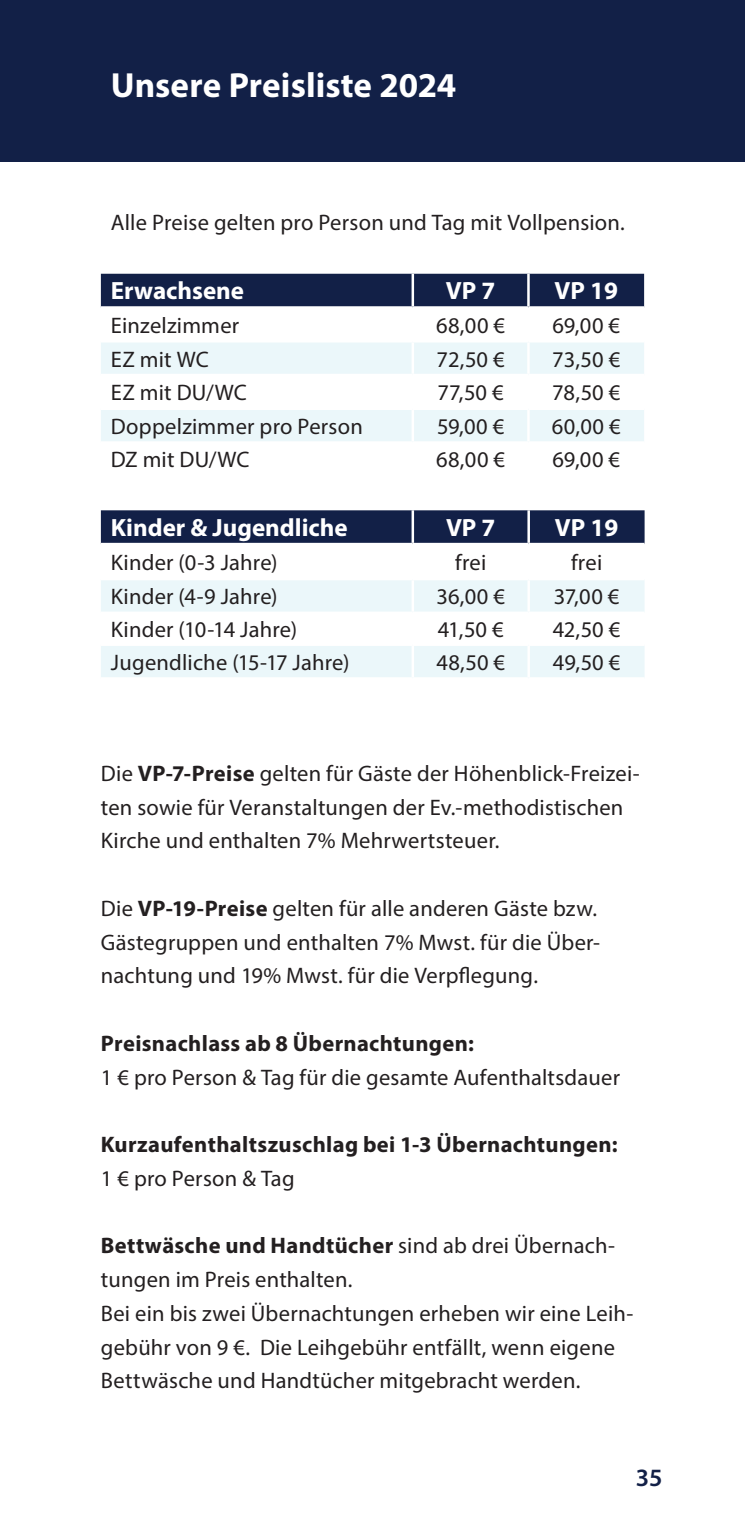
<style>
.page{position:relative;width:745px;height:1531px;background:#fff}
.page>*{position:absolute;margin:0;border:0;box-sizing:border-box;transform-origin:0 0}
.t1{font:700 35px "Myriad Pro";color:#fff}
.t2{font:700 25px "Myriad Pro";color:#fff}
.t3{font:600 25px "Myriad Pro";color:#122047}
.t4{font:22.5px/33.8px "Myriad Pro";letter-spacing:.01em;color:#231f20}
.t5{font:700 22.5px "Myriad Pro";letter-spacing:.015em;color:#231f20}
.s1{font-weight:700}
</style>
<div class="page">
<div style="left:101px;top:274px;width:542px;height:32px;background:#122047"></div>
<svg style="left:101px;top:343px;width:542px;height:98px;fill:#ebf7fa"></svg>
<hr style="left:411px;top:274px;width:3px;height:32px;background:#fff">
<hr style="left:527px;top:274px;width:2px;height:32px;background:#fff">
<hr style="left:411px;top:342px;width:3px;height:32px;background:#fff">
<hr style="left:527px;top:342px;width:2px;height:32px;background:#fff">
<hr style="left:101px;top:374px;width:311px;height:2px;background:#fff">
<hr style="left:412px;top:374px;width:116px;height:2px;background:#fff">
<hr style="left:411px;top:376px;width:3px;height:31px;background:#fff">
<hr style="left:528px;top:374px;width:115px;height:2px;background:#fff">
<hr style="left:527px;top:376px;width:2px;height:31px;background:#fff">
<hr style="left:101px;top:407px;width:311px;height:3px;background:#fff">
<hr style="left:412px;top:407px;width:116px;height:3px;background:#fff">
<hr style="left:411px;top:410px;width:3px;height:31px;background:#fff">
<hr style="left:528px;top:407px;width:115px;height:3px;background:#fff">
<hr style="left:527px;top:410px;width:2px;height:31px;background:#fff">
<div style="left:101px;top:510px;width:543px;height:33px;background:#122047"></div>
<svg style="left:101px;top:580px;width:543px;height:97px;fill:#ebf7fa"></svg>
<hr style="left:411px;top:580px;width:3px;height:31px;background:#fff">
<hr style="left:527px;top:580px;width:2px;height:31px;background:#fff">
<hr style="left:101px;top:611px;width:311px;height:3px;background:#fff">
<hr style="left:412px;top:611px;width:116px;height:3px;background:#fff">
<hr style="left:411px;top:614px;width:3px;height:29px;background:#fff">
<hr style="left:528px;top:611px;width:116px;height:3px;background:#fff">
<hr style="left:527px;top:614px;width:2px;height:29px;background:#fff">
<hr style="left:411px;top:510px;width:3px;height:33px;background:#fff">
<hr style="left:527px;top:510px;width:2px;height:33px;background:#fff">
<hr style="left:101px;top:643px;width:311px;height:3px;background:#fff">
<hr style="left:412px;top:643px;width:116px;height:3px;background:#fff">
<hr style="left:411px;top:646px;width:3px;height:31px;background:#fff">
<hr style="left:528px;top:643px;width:116px;height:3px;background:#fff">
<hr style="left:527px;top:646px;width:2px;height:31px;background:#fff">
<div style="left:0;top:0;width:744px;height:161px;background:#122047"></div>
<h1 class="t1" style="left:111px;top:63px;width:347px">Unsere Preisliste 2024</h1>
<p class="t4" style="left:111px;top:205px;width:515px">Alle Preise gelten pro Person und Tag mit Vollpension.</p>
<p class="t2" style="left:111px;top:275px;width:135px">Erwachsene</p>
<p class="t2" style="left:445px;top:275px;width:51px">VP 7</p>
<p class="t2" style="left:554px;top:275px;width:65px">VP 19</p>
<p class="t4" style="left:111px;top:308px;width:130px">Einzelzimmer</p>
<p class="t4" style="left:436px;top:308px;width:70px">68,00 €</p>
<p class="t4" style="left:552px;top:308px;width:69px">69,00 €</p>
<p class="t4" style="left:111px;top:342px;width:99px">EZ mit WC</p>
<p class="t4" style="left:436px;top:342px;width:70px">72,50 €</p>
<p class="t4" style="left:552px;top:342px;width:69px">73,50 €</p>
<p class="t4" style="left:111px;top:375px;width:137px">EZ mit DU/WC</p>
<p class="t4" style="left:437px;top:375px;width:67px">77,50 €</p>
<p class="t4" style="left:552px;top:375px;width:70px">78,50 €</p>
<p class="t4" style="left:111px;top:409px;width:253px">Doppelzimmer pro Person</p>
<p class="t4" style="left:436px;top:409px;width:69px">59,00 €</p>
<p class="t4" style="left:551px;top:409px;width:70px">60,00 €</p>
<p class="t4" style="left:111px;top:442px;width:140px">DZ mit DU/WC</p>
<p class="t4" style="left:436px;top:442px;width:70px">68,00 €</p>
<p class="t4" style="left:552px;top:442px;width:69px">69,00 €</p>
<p class="t2" style="left:111px;top:511px;width:238px">Kinder &amp; Jugendliche</p>
<p class="t2" style="left:446px;top:511px;width:51px">VP 7</p>
<p class="t2" style="left:554px;top:511px;width:65px">VP 19</p>
<p class="t4" style="left:111px;top:545px;width:168px">Kinder (0-3 Jahre)</p>
<p class="t4" style="left:455px;top:545px;width:33px">frei</p>
<p class="t4" style="left:570px;top:545px;width:33px">frei</p>
<p class="t4" style="left:111px;top:580px;width:168px">Kinder (4-9 Jahre)</p>
<p class="t4" style="left:436px;top:580px;width:70px">36,00 €</p>
<p class="t4" style="left:553px;top:580px;width:67px">37,00 €</p>
<p class="t4" style="left:111px;top:612px;width:188px">Kinder (10-14 Jahre)</p>
<p class="t4" style="left:437px;top:612px;width:67px">41,50 €</p>
<p class="t4" style="left:552px;top:612px;width:69px">42,50 €</p>
<p class="t4" style="left:111px;top:645px;width:240px">Jugendliche (15-17 Jahre)</p>
<p class="t4" style="left:436px;top:645px;width:70px">48,50 €</p>
<p class="t4" style="left:552px;top:645px;width:69px">49,50 €</p>
<p class="t4" style="left:101px;top:756px;width:540px">Die <span class="s1">VP-7-Preise</span> gelten für Gäste der Höhenblick-Freizei&shy;ten sowie für Veranstaltungen der Ev.-methodistischen<br>Kirche und enthalten 7% Mehrwertsteuer.</p>
<p class="t4" style="left:101px;top:891px;width:500px">Die <span class="s1">VP-19-Preise</span> gelten für alle anderen Gäste bzw.<br>Gästegruppen und enthalten 7% Mwst. für die Über&shy;nachtung und 19% Mwst. für die Verpflegung.</p>
<p class="t5" style="left:101px;top:1028px;width:374px">Preisnachlass ab 8 Übernachtungen:</p>
<p class="t4" style="left:101px;top:1060px;width:520px">1 € pro Person &amp; Tag für die gesamte Aufenthaltsdauer</p>
<p class="t5" style="left:101px;top:1130px;width:518px">Kurzaufenthaltszuschlag bei 1-3 Übernachtungen:</p>
<p class="t4" style="left:101px;top:1161px;width:195px">1 € pro Person &amp; Tag</p>
<p class="t4" style="left:101px;top:1228px;width:533px"><span class="s1">Bettwäsche und Handtücher</span> sind ab drei Übernach&shy;tungen im Preis enthalten.<br>Bei ein bis zwei Übernachtungen erheben wir eine Leih&shy;gebühr von 9 €. Die Leihgebühr entfällt, wenn eigene Bettwäsche und Handtücher mitgebracht werden.</p>
<p class="t3" style="left:635px;top:1461px;width:28px">35</p>
</div>
